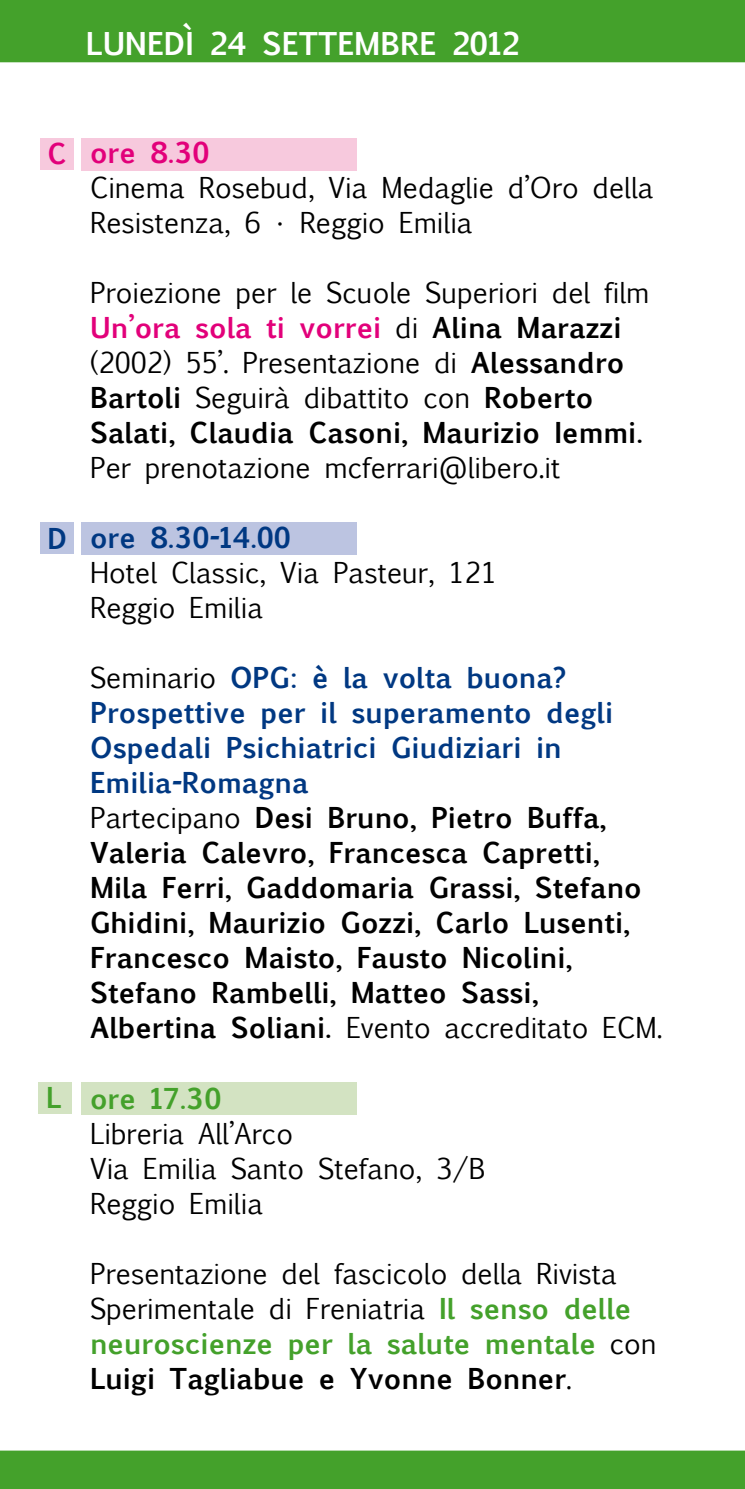
<style>
.page{position:relative;width:745px;height:1489px;background:#fff}
.page>*{position:absolute;margin:0;border:0;box-sizing:border-box;transform-origin:0 0}
.t1{font:700 30px "Euphemia UCAS";color:#fff}
.t2{font:27.5px/35px "Euphemia UCAS";color:#000}
.t3{font:700 27.5px/35px "Euphemia UCAS";color:#000}
.t4{font:700 27.5px "Euphemia UCAS";color:#003882}
.t5{font:700 27.5px "Euphemia UCAS";color:#44a12b}
.t6{font:700 27.5px "Euphemia UCAS";color:#e2007a}
.s1{font-weight:700;color:#e2007a}
.s2{font-weight:700}
.s3{font-weight:400}
.s4{color:#003882}
.s5{font-weight:700;color:#44a12b}
</style>
<div class="page">
<div style="left:81px;top:1082px;width:275px;height:32px;background:#d3e3c2"></div>
<div style="left:39px;top:1082px;width:33px;height:32px;background:#d3e3c2"></div>
<div style="left:81px;top:523px;width:275px;height:32px;background:#bcc4e1"></div>
<div style="left:40px;top:522px;width:33px;height:32px;background:#bcc4e1"></div>
<div style="left:81px;top:138px;width:275px;height:32px;background:#f7c9dd"></div>
<div style="left:40px;top:138px;width:33px;height:32px;background:#f7c9dd"></div>
<div style="left:0;top:0;width:744px;height:62px;background:#44a12b"></div>
<div style="left:0;top:1450px;width:744px;height:38px;background:#44a12b"></div>
<p class="t1" style="left:86px;top:21px;width:434px">LUNEDÌ 24 SETTEMBRE 2012</p>
<p class="t6" style="left:47px;top:132px;width:164px">C ore 8.30</p>
<p class="t2" style="left:90px;top:170px;width:564px">Cinema Rosebud, Via Medaglie d’Oro della<br>Resistenza, 6 • Reggio Emilia</p>
<p class="t4" style="left:47px;top:518px;width:21px">D</p>
<p class="t5" style="left:46px;top:1076px;width:17px">L</p>
<p class="t2" style="left:90px;top:275px;width:560px">Proiezione per le Scuole Superiori del film <span class="s1">Un’ora sola ti vorrei</span> di <span class="s2">Alina Marazzi </span>(2002) 55’. Presentazione di <span class="s2">Alessandro Bartoli</span> Seguirà dibattito con <span class="s2">Roberto Salati, Claudia Casoni, Maurizio Iemmi.</span></p>
<p class="t2" style="left:90px;top:450px;width:471px">Per prenotazione mcferrari@libero.it</p>
<p class="t4" style="left:90px;top:517px;width:202px">ore 8.30-14.00</p>
<p class="t2" style="left:90px;top:555px;width:408px">Hotel Classic, Via Pasteur, 121<br>Reggio Emilia</p>
<p class="t3" style="left:90px;top:660px;width:573px"><span class="s3">Seminario</span> <span class="s4">OPG: è la volta buona?<br>Prospettive per il superamento degli Ospedali Psichiatrici Giudiziari in Emilia-Romagna<br></span><span class="s3">Partecipano</span> Desi Bruno, Pietro Buffa, Valeria Calevro, Francesca Capretti, Mila Ferri, Gaddomaria Grassi, Stefano Ghidini, Maurizio Gozzi, Carlo Lusenti, Francesco Maisto, Fausto Nicolini, Stefano Rambelli, Matteo Sassi, Albertina Soliani. <span class="s3">Evento accreditato ECM.</span></p>
<p class="t5" style="left:90px;top:1077px;width:133px">ore 17.30</p>
<p class="t2" style="left:90px;top:1115px;width:397px">Libreria All’Arco<br>Via Emilia Santo Stefano, 3/B<br>Reggio Emilia</p>
<p class="t2" style="left:90px;top:1255px;width:567px">Presentazione del fascicolo della Rivista Sperimentale di Freniatria <span class="s5">Il senso delle neuroscienze per la salute mentale</span> con <span class="s2">Luigi Tagliabue e Yvonne Bonner</span>.</p>
</div>
